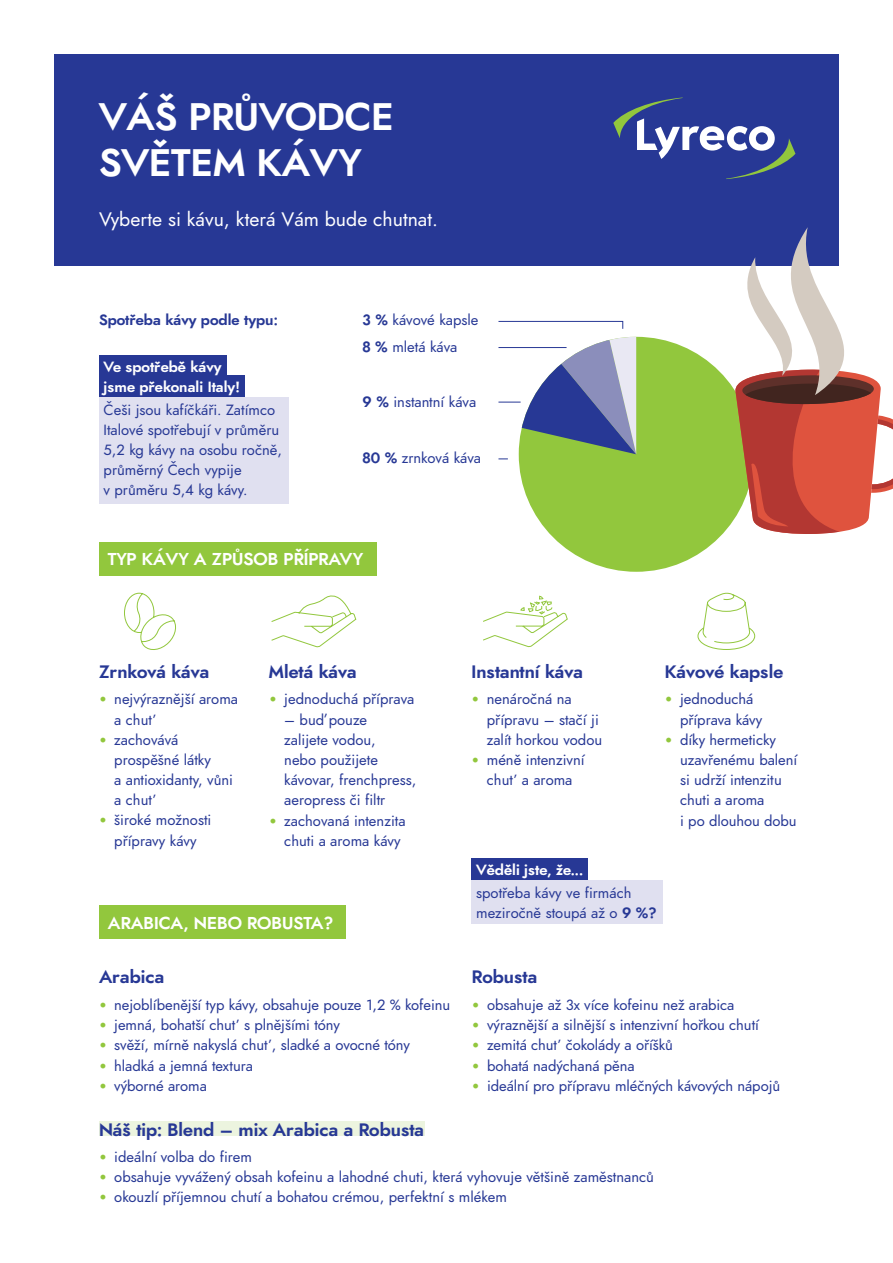
<style>
.page{position:relative;width:893px;height:1263px;background:#fff}
.page>*{position:absolute;margin:0;border:0;box-sizing:border-box;transform-origin:0 0}
.t1{font:700 38.25px/46px "Lyreco Renner V2";color:#fff}
.t2{font:19.5px "Lyreco Renner V2";color:#fff}
.t3{font:700 18px "Lyreco Renner V2";color:#273895}
.t4{font:700 17.25px "Lyreco Renner V2";color:#fff}
.t5{font:14.85px/20.2px "Lyreco Renner V2";color:#273895}
.t6{font:700 14.85px "Lyreco Renner V2";color:#fff}
.t7{font:700 14.85px "Lyreco Renner V2";color:#273895}
.s1{font-weight:700}
.s2{font-family:"DIN Pro";color:#92c73d}
</style>
<div class="page">
<div style="left:54px;top:54px;width:785px;height:211px;background:#273895"></div>
<svg style="left:613px;top:98px;width:182px;height:81px"></svg>
<div style="left:99px;top:397px;width:189px;height:106px;background:#e0e0f0"></div>
<div style="left:99px;top:375px;width:146px;height:22px;background:#273895"></div>
<div style="left:99px;top:355px;width:127px;height:22px;background:#273895"></div>
<svg style="left:697px;top:592px;width:58px;height:58px"></svg>
<svg style="left:271px;top:595px;width:85px;height:53px"></svg>
<svg style="left:483px;top:595px;width:84px;height:53px"></svg>
<svg style="left:124px;top:592px;width:52px;height:58px"></svg>
<div style="left:99px;top:542px;width:277px;height:33px;background:#92c73d"></div>
<div style="left:99px;top:906px;width:247px;height:33px;background:#92c73d"></div>
<div style="left:99px;top:1121px;width:325px;height:15px;background:#ecf4df"></div>
<svg style="left:498px;top:321px;width:125px;height:8px"></svg>
<div style="left:472px;top:880px;width:191px;height:43px;background:#e0e0f0"></div>
<div style="left:472px;top:858px;width:116px;height:22px;background:#273895"></div>
<div style="left:519px;top:337px;width:235px;height:235px;background:#92c73d;border-radius:50%"></div>
<svg style="left:498px;top:337px;width:138px;height:122px"></svg>
<svg style="left:725px;top:227px;width:168px;height:307px"></svg>
<h1 class="t1" style="left:99px;top:94px;width:296px">VÁŠ PRŮVODCE<br>SVĚTEM KÁVY</h1>
<h2 class="t2" style="left:99px;top:206px;width:340px">Vyberte si kávu, která Vám bude chutnat.</h2>
<p class="t7" style="left:99px;top:310px;width:180px">Spotřeba kávy podle typu:</p>
<p class="t6" style="left:104px;top:356px;width:119px">Ve spotřebě kávy</p>
<p class="t6" style="left:104px;top:376px;width:138px">jsme překonali Italy!</p>
<p class="t5" style="left:104px;top:399px;width:180px">Češi jsou kafíčkáři. Zatímco<br>Italové spotřebují v průměru<br>5,2 kg kávy na osobu ročně, průměrný Čech vypije<br>v průměru 5,4 kg kávy.</p>
<p class="t5" style="left:363px;top:306px;width:117px;line-height:27.2px"><span class="s1">3 %</span> kávové kapsle<br><span class="s1">8 %</span> mletá káva</p>
<p class="t5" style="left:363px;top:392px;width:115px"><span class="s1">9 %</span> instantní káva</p>
<p class="t5" style="left:363px;top:448px;width:120px"><span class="s1">80 %</span> zrnková káva</p>
<p class="t4" style="left:108px;top:547px;width:256px">TYP KÁVY A ZPŮSOB PŘÍPRAVY</p>
<p class="t3" style="left:99px;top:659px;width:112px">Zrnková káva</p>
<p class="t3" style="left:269px;top:659px;width:89px">Mletá káva</p>
<p class="t3" style="left:472px;top:659px;width:113px">Instantní káva</p>
<p class="t3" style="left:665px;top:659px;width:120px">Kávové kapsle</p>
<p class="t5" style="left:114px;top:689px;width:125px;text-indent:-15px"><span class="s2">•</span> nejvýraznější aroma a chuť</p>
<p class="t5" style="left:114px;top:729px;width:120px;text-indent:-15px"><span class="s2">•</span> zachovává prospěšné látky<br>a antioxidanty, vůni a chuť</p>
<p class="t5" style="left:99px;top:810px;width:114px;text-align:center"><span class="s2">•</span> široké možnosti přípravy kávy</p>
<p class="t5" style="left:269px;top:689px;width:147px"><span class="s2">•</span> jednoduchá příprava</p>
<p class="t5" style="left:284px;top:709px;width:134px">– buď pouze<br>zalijete vodou,<br>nebo použijete kávovar, frenchpress, aeropress či filtr</p>
<p class="t5" style="left:284px;top:810px;width:123px;text-indent:-15px"><span class="s2">•</span> zachovaná intenzita chuti a aroma kávy</p>
<p class="t4" style="left:108px;top:910px;width:227px">ARABICA, NEBO ROBUSTA?</p>
<p class="t3" style="left:99px;top:964px;width:67px">Arabica</p>
<p class="t5" style="left:99px;top:995px;width:353px"><span class="s2">•</span> nejoblíbenější typ kávy, obsahuje pouze 1,2 % kofeinu</p>
<p class="t5" style="left:99px;top:1015px;width:243px"><span class="s2">•</span> jemná, bohatší chuť s plnějšími tóny</p>
<p class="t5" style="left:99px;top:1035px;width:313px"><span class="s2">•</span> svěží, mírně nakyslá chuť, sladké a ovocné tóny</p>
<p class="t5" style="left:99px;top:1055px;width:156px"><span class="s2">•</span> hladká a jemná textura</p>
<p class="t5" style="left:99px;top:1076px;width:109px"><span class="s2">•</span> výborné aroma</p>
<p class="t3" style="left:99px;top:1117px;width:327px">Náš tip: Blend – mix Arabica a Robusta</p>
<p class="t5" style="left:487px;top:689px;width:117px;text-indent:-15px"><span class="s2">•</span> nenáročná na přípravu – stačí ji zalít horkou vodou</p>
<p class="t5" style="left:472px;top:750px;width:115px;text-align:center"><span class="s2">•</span> méně intenzivní chuť a aroma</p>
<p class="t5" style="left:680px;top:689px;width:84px;text-indent:-15px"><span class="s2">•</span> jednoduchá příprava kávy</p>
<p class="t5" style="left:680px;top:730px;width:119px;text-indent:-15px"><span class="s2">•</span> díky hermeticky uzavřenému balení si udrží intenzitu chuti a aroma<br>i po dlouhou dobu</p>
<p class="t6" style="left:476px;top:859px;width:109px">Věděli jste, že...</p>
<p class="t5" style="left:476px;top:882px;width:182px">spotřeba kávy ve firmách meziročně stoupá až o <span class="s1">9 %?</span></p>
<p class="t3" style="left:472px;top:964px;width:67px">Robusta</p>
<p class="t5" style="left:472px;top:995px;width:264px"><span class="s2">•</span> obsahuje až 3x více kofeinu než arabica</p>
<p class="t5" style="left:472px;top:1015px;width:289px"><span class="s2">•</span> výraznější a silnější s intenzivní hořkou chutí</p>
<p class="t5" style="left:472px;top:1035px;width:203px"><span class="s2">•</span> zemitá chuť čokolády a oříšků</p>
<p class="t5" style="left:472px;top:1055px;width:164px"><span class="s2">•</span> bohatá nadýchaná pěna</p>
<p class="t5" style="left:472px;top:1076px;width:310px"><span class="s2">•</span> ideální pro přípravu mléčných kávových nápojů</p>
<p class="t5" style="left:99px;top:1147px;width:155px"><span class="s2">•</span> ideální volba do firem</p>
<p class="t5" style="left:99px;top:1167px;width:556px"><span class="s2">•</span> obsahuje vyvážený obsah kofeinu a lahodné chuti, která vyhovuje většině zaměstnanců</p>
<p class="t5" style="left:99px;top:1187px;width:409px"><span class="s2">•</span> okouzlí příjemnou chutí a bohatou crémou, perfektní s mlékem</p>
</div>
